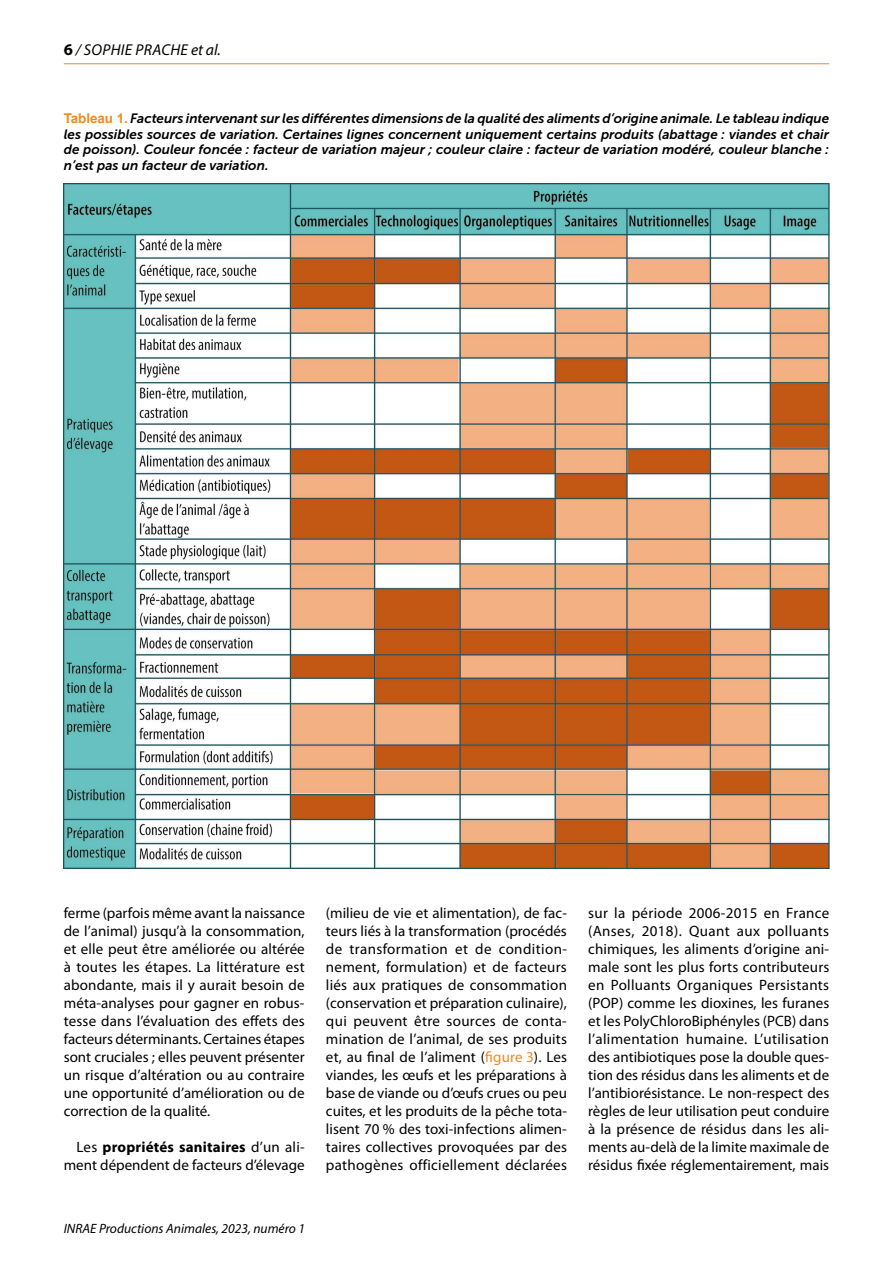
<style>
.page{position:relative;width:893px;height:1263px;background:#fff}
.page>*{position:absolute;margin:0;border:0;box-sizing:border-box;transform-origin:0 0}
.t1{font:italic 15.75px "Myriad Pro";color:#000}
.t2{font:15px/18px "Myriad Pro";color:#000;text-align:justify}
.t3{font:italic 13.5px/15.8px "Museo Sans 700";color:#000;text-align:justify}
.t4{font:italic 13.5px "Myriad Pro";color:#000}
.s1{font-weight:700;font-style:normal;font-size:16.5px}
.s2{font-family:"Arial";font-weight:700;font-style:normal;color:#f18922}
.s3{font-weight:700}
.s4{color:#f18922}
</style>
<div class="page">
<hr style="left:64px;top:63px;width:765px;height:1px;background:#f18922">
<img style="left:64px;top:183px;width:765px;height:685px">
<p class="t1" style="left:64px;top:40px;width:37px"><span class="s1">6</span> / Sophie</p>
<p class="t1" style="left:135px;top:40px;width:10px">prache</p>
<p class="t1" style="left:191px;top:40px;width:31px">et al.</p>
<p class="t3" style="left:64px;top:110px;width:767px"><span class="s2">Tableau 1.</span> Facteurs intervenant sur les différentes dimensions de la qualité des aliments d’origine animale. Le tableau indique les possibles sources de variation. Certaines lignes concernent uniquement certains produits (abattage : viandes et chair de poisson). Couleur foncée : facteur de variation majeur ; couleur claire : facteur de variation modéré, couleur blanche : n’est pas un facteur de variation.</p>
<p class="t2" style="left:64px;top:904px;width:243px">ferme (parfois même avant la naissance de l’animal) jusqu’à la consommation, et elle peut être améliorée ou altérée à toutes les étapes. La littérature est abondante, mais il y aurait besoin de méta-analyses pour gagner en robus&shy;tesse dans l’évaluation des effets des facteurs déterminants. Certaines étapes sont cruciales ; elles peuvent présenter un risque d’altération ou au contraire une opportunité d’amélioration ou de correction de la qualité.</p>
<p class="t2" style="left:64px;top:1138px;width:242px;text-align:right">Les <span class="s3">propriétés sanitaires</span> d’un ali&shy;ment dépendent de facteurs d’élevage</p>
<p class="t4" style="left:64px;top:1220px;width:243px">INRAE Productions Animales, 2023, numéro 1</p>
<p class="t2" style="left:326px;top:904px;width:243px">(milieu de vie et alimentation), de fac&shy;teurs liés à la transformation (procédés de transformation et de condition&shy;nement, formulation) et de facteurs liés aux pratiques de consommation (conservation et préparation culinaire), qui peuvent être sources de conta&shy;mination de l’animal, de ses produits et, au final de l’aliment (<span class="s4">figure 3</span>). Les viandes, les œufs et les préparations à base de viande ou d’œufs crues ou peu cuites, et les produits de la pêche tota&shy;lisent 70 % des toxi-infections alimen&shy;taires collectives provoquées par des pathogènes officiellement déclarées</p>
<p class="t2" style="left:588px;top:904px;width:243px">sur la période 2006-2015 en France (Anses, 2018). Quant aux polluants chimiques, les aliments d’origine ani&shy;male sont les plus forts contributeurs en Polluants Organiques Persistants (POP) comme les dioxines, les furanes et les PolyChloroBiphényles (PCB) dans l’alimentation humaine. L’utilisation des antibiotiques pose la double ques&shy;tion des résidus dans les aliments et de l’antibiorésistance. Le non-respect des règles de leur utilisation peut conduire à la présence de résidus dans les ali&shy;ments au-delà de la limite maximale de résidus fixée réglementairement, mais</p>
</div>
